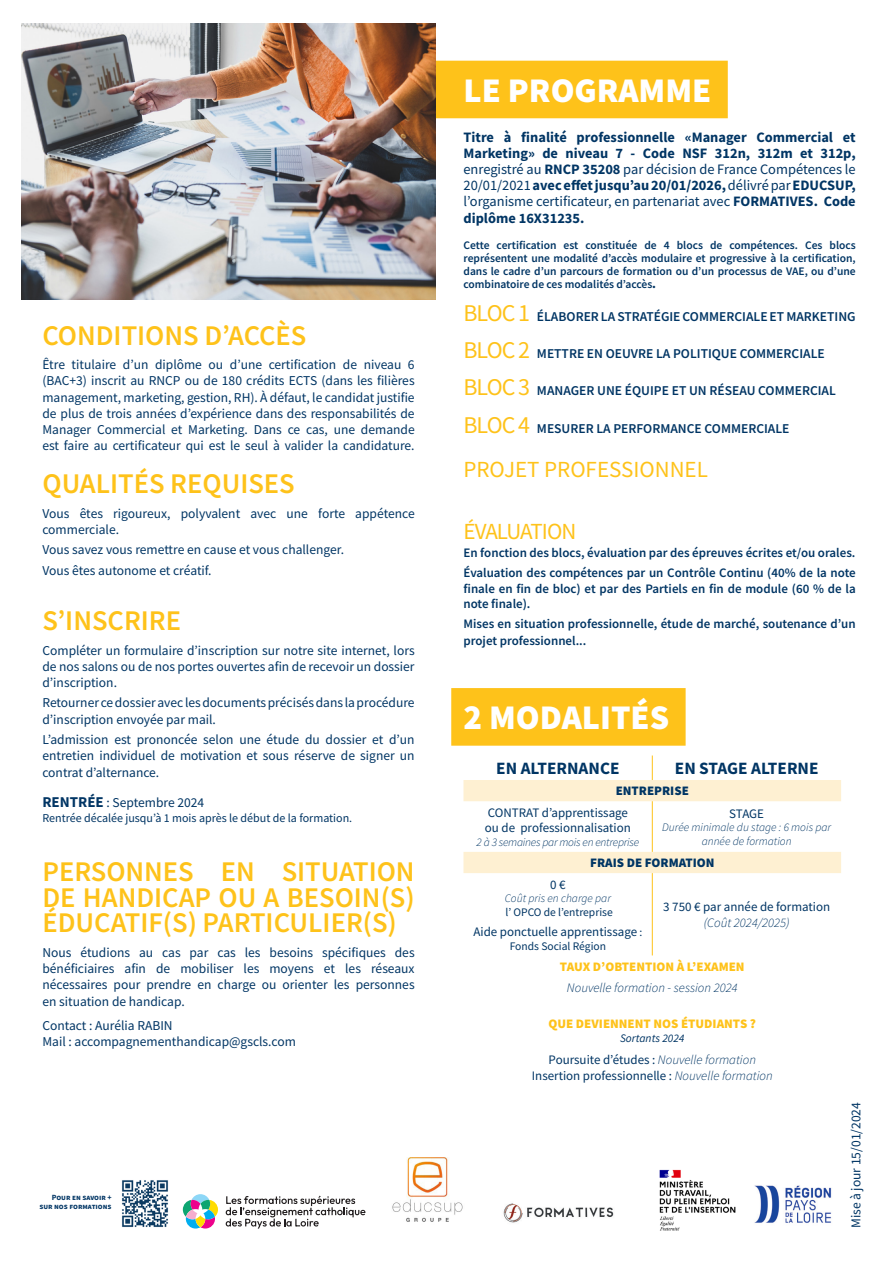
<style>
.page{position:relative;width:893px;height:1263px;background:#fff}
.page>*{position:absolute;margin:0;border:0;box-sizing:border-box;transform-origin:0 0}
.t1{font:900 34.5px "Source Sans Pro";color:#fff}
.Titre_blanc{font:600 28.5px/25.5px "Source Sans Pro";color:#fec21a;text-align:justify}
.Titre_fin{font:23.1px "Source Sans Pro";color:#fec21a}
.Titre_fin-2{font:23.1px "Source Sans Pro";letter-spacing:-.04em;color:#fec21a}
.Titre_gras{font:700 17.25px "Source Sans Pro";color:#003564}
.Titre_gras-2{font:700 14.4px/15.9px "Source Sans Pro";color:#003564;text-align:justify}
.Corps_de_texte{font:13.5px/16.2px "Source Sans Pro";color:#003564;text-align:justify}
.Titre_fin-3{font:600 13.5px "Source Sans Pro";color:#003564}
.Titre_fin-4{font:600 12.9px/15.6px "Source Sans Pro";color:#003564;text-align:justify}
.Corps_de_texte-2{font:12.9px/15.6px "Source Sans Pro";color:#003564}
.Corps_de_texte-3{font:900 12.9px "Source Sans Pro";color:#fec21a}
.Corps_de_texte-4{font:italic 300 12.9px "Source Sans Pro";color:#003564}
.Corps_de_texte-5{font:900 12.9px "Source Sans Pro";color:#003564}
.t2{font:12px "Source Sans Pro";color:#003564}
.t3{font:600 11.55px/12.9px "Source Sans Pro";color:#003564;text-align:justify}
.Corps_de_texte-6{font:italic 300 11.55px/13.8px "Source Sans Pro";color:#003564;text-align:center}
.Corps_de_texte-7{font:11.55px "Source Sans Pro";color:#003564}
.Corps_de_texte-8{font:italic 300 11.55px "Source Sans Pro";letter-spacing:-.02em;color:#003564}
.Corps_de_texte-9{font:italic 11.55px "Source Sans Pro";color:#003564}
.t4{font:700 7.95px "Source Sans Pro";color:#003564}
.s1{font-weight:700;font-size:15px}
.s2{font-weight:400}
.s3{font-weight:700;font-size:12.9px}
.s4{font-weight:400;font-size:24px;color:#fec21a}
.s5{font-size:11.55px}
.s6{font-weight:300;font-style:italic}
</style>
<div class="page">
<div style="left:402px;top:61px;width:326px;height:57px;background:#fec21a"></div>
<div style="left:451px;top:688px;width:235px;height:58px;background:#fec21a"></div>
<svg style="left:463px;top:755px;width:378px;height:118px"></svg>
<hr style="left:652px;top:801px;width:1px;height:51px;background:#fec21a">
<hr style="left:652px;top:873px;width:1px;height:82px;background:#fec21a">
<img style="left:21px;top:23px;width:415px;height:277px">
<img style="left:659px;top:1169px;width:77px;height:62px">
<img style="left:754px;top:1185px;width:78px;height:38px">
<svg style="left:226px;top:1195px;width:139px;height:33px"></svg>
<svg style="left:183px;top:1194px;width:35px;height:34px"></svg>
<img style="left:122px;top:1180px;width:46px;height:47px">
<img style="left:392px;top:1157px;width:71px;height:65px">
<img style="left:503px;top:1203px;width:111px;height:20px">
<p class="Titre_blanc" style="left:42px;top:322px;width:265px">CONDITIONS D’ACCÈS</p>
<p class="Corps_de_texte" style="left:42px;top:357px;width:374px">Être titulaire d’un diplôme ou d’une certification de niveau 6 (BAC+3) inscrit au RNCP ou de 180 crédits ECTS (dans les filières management, marketing, gestion, RH). À défaut, le candidat justifie de plus de trois années d’expérience dans des responsabilités de Manager Commercial et Marketing. Dans ce cas, une demande est faire au certificateur qui est le seul à valider la candidature.</p>
<p class="Titre_blanc" style="left:42px;top:470px;width:254px">QUALITÉS REQUISES</p>
<p class="Corps_de_texte" style="left:42px;top:505px;width:374px">Vous êtes rigoureux, polyvalent avec une forte appétence commerciale.</p>
<p class="Corps_de_texte" style="left:42px;top:541px;width:303px">Vous savez vous remettre en cause et vous challenger.</p>
<p class="Corps_de_texte" style="left:42px;top:562px;width:171px">Vous êtes autonome et créatif.</p>
<p class="Titre_blanc" style="left:42px;top:607px;width:140px">S’INSCRIRE</p>
<p class="Corps_de_texte" style="left:42px;top:642px;width:374px">Compléter un formulaire d’inscription sur notre site internet, lors de nos salons ou de nos portes ouvertes afin de recevoir un dossier d’inscription.</p>
<p class="Corps_de_texte" style="left:42px;top:695px;width:374px">Retourner ce dossier avec les documents précisés dans la procédure d’inscription envoyée par mail.</p>
<p class="Corps_de_texte" style="left:42px;top:731px;width:374px">L’admission est prononcée selon une étude du dossier et d’un entretien individuel de motivation et sous réserve de signer un contrat d’alternance.</p>
<p class="Corps_de_texte" style="left:42px;top:795px;width:163px"><span class="s1">RENTRÉE</span> : Septembre 2024</p>
<p class="t2" style="left:42px;top:810px;width:311px">Rentrée décalée jusqu’à 1 mois après le début de la formation.</p>
<p class="Titre_blanc" style="left:42px;top:859px;width:374px">PERSONNES EN SITUATION DE HANDICAP OU A BESOIN(S)<br>ÉDUCATIF(S) PARTICULIER(S)</p>
<p class="Corps_de_texte" style="left:42px;top:944px;width:374px">Nous étudions au cas par cas les besoins spécifiques des bénéficiaires afin de mobiliser les moyens et les réseaux nécessaires pour prendre en charge ou orienter les personnes en situation de handicap.</p>
<p class="Corps_de_texte" style="left:42px;top:1017px;width:132px">Contact : Aurélia RABIN</p>
<p class="Corps_de_texte" style="left:42px;top:1034px;width:255px">Mail : accompagnementhandicap@gscls.com</p>
<p class="t4" style="left:52px;top:1192px;width:61px">Pour en savoir +</p>
<p class="t4" style="left:39px;top:1200px;width:74px">sur nos formations</p>
<p class="t1" style="left:463px;top:67px;width:249px">LE PROGRAMME</p>
<p class="Titre_gras-2" style="left:463px;top:129px;width:394px">Titre à finalité professionnelle «Manager Commercial et Marketing» de niveau 7 - Code NSF 312n, 312m et 312p, <span class="s2">enregistré au</span> RNCP 35208 <span class="s2">par décision de France Compétences le 20/01/2021</span> avec effet jusqu’au 20/01/2026, <span class="s2">délivré par</span> EDUCSUP, <span class="s2">l’organisme certificateur, en partenariat avec</span> FORMATIVES. Code</p>
<p class="Titre_gras-2" style="left:463px;top:210px;width:122px">diplôme 16X31235.</p>
<p class="t3" style="left:463px;top:238px;width:394px">Cette certification est constituée de 4 blocs de compétences. Ces blocs représentent une modalité d’accès modulaire et progressive à la certification, dans le cadre d’un parcours de formation ou d’un processus de VAE, ou d’une combinatoire de ces modalités d’accès<span class="s3">.</span></p>
<p class="Titre_fin-3" style="left:463px;top:307px;width:394px"><span class="s4">BLOC 1</span> ÉLABORER LA STRATÉGIE COMMERCIALE ET MARKETING</p>
<p class="Titre_fin-3" style="left:463px;top:345px;width:363px"><span class="s4">BLOC 2</span> METTRE EN OEUVRE LA POLITIQUE COMMERCIALE</p>
<p class="Titre_fin-3" style="left:463px;top:382px;width:374px"><span class="s4">BLOC 3</span> MANAGER UNE ÉQUIPE ET UN RÉSEAU COMMERCIAL</p>
<p class="Titre_fin-3" style="left:463px;top:419px;width:328px"><span class="s4">BLOC 4</span> MESURER LA PERFORMANCE COMMERCIALE</p>
<p class="Titre_fin" style="left:463px;top:455px;width:246px">PROJET PROFESSIONNEL</p>
<p class="Titre_fin-2" style="left:463px;top:516px;width:114px">ÉVALUATION</p>
<p class="Titre_fin-4" style="left:463px;top:545px;width:393px">En fonction des blocs, évaluation par des épreuves écrites et/ou orales.</p>
<p class="Titre_fin-4" style="left:463px;top:565px;width:394px">Évaluation des compétences par un Contrôle Continu (40% de la note finale en fin de bloc) et par des Partiels en fin de module (60 % de la note finale).</p>
<p class="Titre_fin-4" style="left:463px;top:615px;width:394px;line-height:17.2px">Mises en situation professionnelle, étude de marché, soutenance d’un projet professionnel...</p>
<p class="t1" style="left:463px;top:694px;width:207px">2 MODALITÉS</p>
<p class="Titre_gras" style="left:496px;top:757px;width:125px">EN ALTERNANCE</p>
<p class="Titre_gras" style="left:675px;top:757px;width:145px">EN STAGE ALTERNE</p>
<p class="Corps_de_texte-5" style="left:616px;top:782px;width:75px">ENTREPRISE</p>
<p class="Corps_de_texte-2" style="left:485px;top:804px;width:147px">CONTRAT d’apprentissage ou de professionnalisation</p>
<p class="Corps_de_texte-8" style="left:477px;top:835px;width:164px">2 à 3 semaines par mois en entreprise</p>
<p class="Corps_de_texte-2" style="left:729px;top:805px;width:36px">STAGE</p>
<p class="Corps_de_texte-6" style="left:662px;top:821px;width:170px">Durée minimale du stage : 6 mois par année de formation</p>
<p class="Corps_de_texte-5" style="left:590px;top:854px;width:126px">FRAIS DE FORMATION</p>
<p class="Corps_de_texte-2" style="left:550px;top:876px;width:17px">0 €</p>
<p class="Corps_de_texte-6" style="left:505px;top:892px;width:108px">Coût pris en charge par</p>
<p class="Corps_de_texte-7" style="left:505px;top:905px;width:109px">l’ OPCO de l’entreprise</p>
<p class="Corps_de_texte-2" style="left:473px;top:924px;width:170px">Aide ponctuelle apprentissage <span class="s5">:</span></p>
<p class="Corps_de_texte-7" style="left:510px;top:938px;width:98px">Fonds Social Région</p>
<p class="Corps_de_texte-2" style="left:663px;top:899px;width:168px;text-align:center">3 750 € par année de formation <span class="s6">(Coût 2024/2025)</span></p>
<p class="Corps_de_texte-3" style="left:560px;top:958px;width:186px">TAUX D’OBTENTION À L’EXAMEN</p>
<p class="Corps_de_texte-4" style="left:567px;top:980px;width:172px">Nouvelle formation - session 2024</p>
<p class="Corps_de_texte-3" style="left:548px;top:1015px;width:209px">QUE DEVIENNENT NOS ÉTUDIANTS ?</p>
<p class="Corps_de_texte-9" style="left:620px;top:1031px;width:66px">Sortants 2024</p>
<p class="Corps_de_texte-2" style="left:549px;top:1052px;width:209px">Poursuite d’études : <span class="s6">Nouvelle formation</span></p>
<p class="Corps_de_texte-2" style="left:532px;top:1067px;width:242px">Insertion professionnelle : <span class="s6">Nouvelle formation</span></p>
<p class="Corps_de_texte" style="left:848px;top:1228px;width:128px;rotate:-90deg">Mise à jour 15/01/2024</p>
</div>
